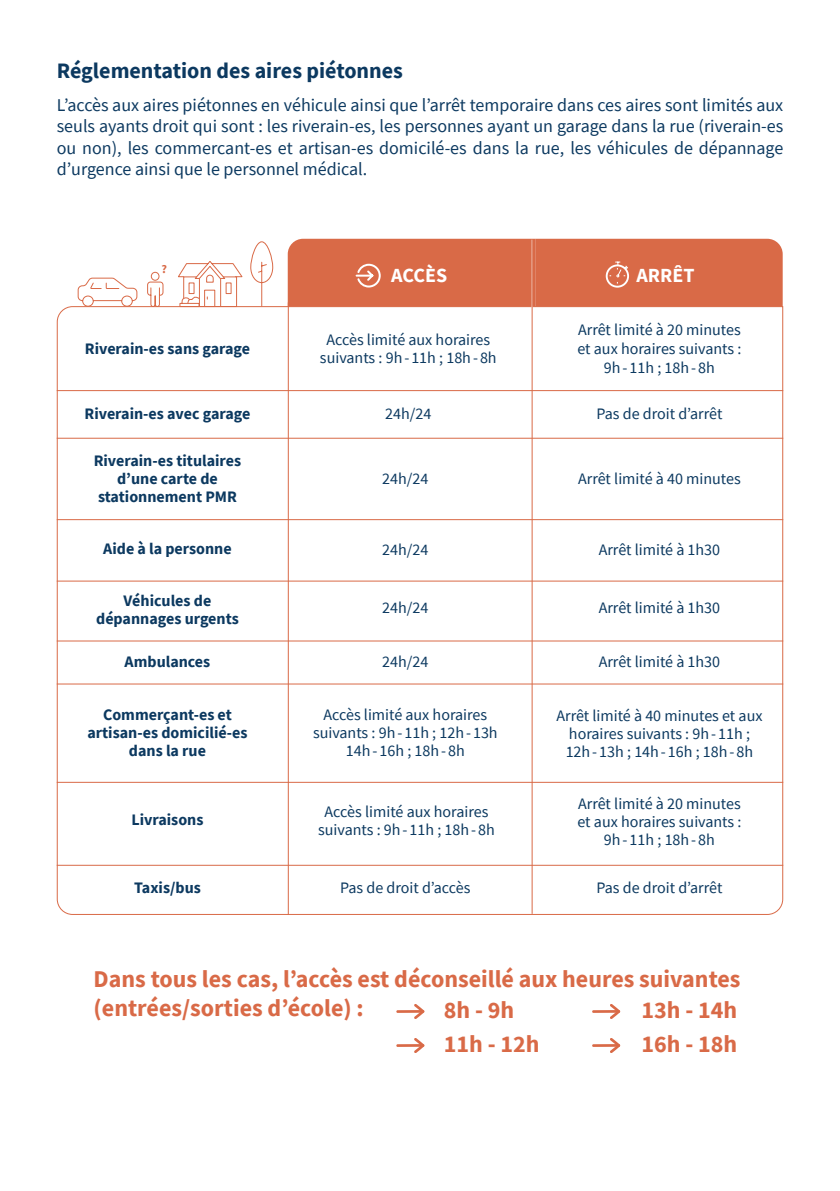
<style>
.page{position:relative;width:840px;height:1191px;background:#fff}
.page>*{position:absolute;margin:0;border:0;box-sizing:border-box;transform-origin:0 0}
.t1{font:700 24px/34px "Source Sans Pro";color:#d96a47}
.t2{font:700 22px "Source Sans Pro";color:#0c3960}
.t3{font:700 20px "Source Sans Pro";color:#fff}
.t4{font:18px/21.6px "Source Sans Pro";color:#0c3960;text-align:justify}
.t5{font:16px/18px "Source Sans Pro";color:#0c3960;text-align:center}
.t6{font:700 16px/18px "Source Sans Pro";color:#0c3960;text-align:center}
.t7{font:700 12px "Source Sans Pro";color:#d96a47}
</style>
<div class="page">
<svg style="left:56px;top:306px;width:727px;height:609px"></svg>
<hr style="left:57px;top:390px;width:725px;height:1px;background:#d96a47">
<hr style="left:57px;top:438px;width:725px;height:1px;background:#d96a47">
<hr style="left:57px;top:519px;width:725px;height:1px;background:#d96a47">
<hr style="left:57px;top:580px;width:725px;height:1px;background:#d96a47">
<hr style="left:57px;top:640px;width:725px;height:1px;background:#d96a47">
<hr style="left:57px;top:683px;width:725px;height:1px;background:#d96a47">
<hr style="left:57px;top:782px;width:725px;height:1px;background:#d96a47">
<hr style="left:57px;top:864px;width:725px;height:1px;background:#d96a47">
<hr style="left:531px;top:307px;width:1px;height:607px;background:#d96a47">
<hr style="left:287px;top:302px;width:1px;height:613px;background:#d96a47">
<svg style="left:77px;top:277px;width:61px;height:30px"></svg>
<svg style="left:146px;top:271px;width:18px;height:36px"></svg>
<svg style="left:176px;top:241px;width:97px;height:66px"></svg>
<hr style="left:395px;top:1010px;width:28px;height:3px;background:#d96a47;border-radius:2px">
<svg style="left:414px;top:1004px;width:10px;height:15px"></svg>
<hr style="left:591px;top:1010px;width:28px;height:3px;background:#d96a47;border-radius:2px">
<svg style="left:609px;top:1004px;width:11px;height:15px"></svg>
<hr style="left:395px;top:1044px;width:28px;height:3px;background:#d96a47;border-radius:2px">
<svg style="left:414px;top:1038px;width:10px;height:15px"></svg>
<hr style="left:591px;top:1044px;width:28px;height:3px;background:#d96a47;border-radius:2px">
<svg style="left:609px;top:1038px;width:11px;height:15px"></svg>
<div style="left:287px;top:239px;width:495px;height:68px;background:#d96a47"></div>
<h2 class="t2" style="left:57px;top:55px;width:347px">Réglementation des aires piétonnes</h2>
<p class="t4" style="left:57px;top:94px;width:727px">L’accès aux aires piétonnes en véhicule ainsi que l’arrêt temporaire dans ces aires sont limités aux seuls ayants droit qui sont : les riverain-es, les personnes ayant un garage dans la rue (riverain‑es ou non), les commercant-es et artisan-es domicilé-es dans la rue, les véhicules de dépannage d’urgence ainsi que le personnel médical.</p>
<p class="t7" style="left:161px;top:261px;width:7px">?</p>
<p class="t3" style="left:391px;top:261px;width:57px">ACCÈS</p>
<p class="t3" style="left:636px;top:261px;width:60px">ARRÊT</p>
<p class="t6" style="left:85px;top:340px;width:167px">Riverain-es sans garage</p>
<p class="t5" style="left:320px;top:330px;width:178px">Accès limité aux horaires suivants : 9h- 11h ; 18h- 8h</p>
<p class="t5" style="left:577px;top:320px;width:165px;line-height:19.2px">Arrêt limité à 20 minutes et aux horaires suivants :<br>9h- 11h ; 18h- 8h</p>
<p class="t6" style="left:84px;top:404px;width:167px">Riverain-es avec garage</p>
<p class="t6" style="left:94px;top:451px;width:149px">Riverain-es titulaires d’une carte de stationnement PMR</p>
<p class="t5" style="left:385px;top:404px;width:48px">24h/24</p>
<p class="t5" style="left:382px;top:470px;width:48px">24h/24</p>
<p class="t5" style="left:596px;top:404px;width:127px">Pas de droit d’arrêt</p>
<p class="t5" style="left:578px;top:470px;width:164px">Arrêt limité à 40 minutes</p>
<p class="t6" style="left:103px;top:539px;width:130px">Aide à la personne</p>
<p class="t6" style="left:96px;top:591px;width:144px">Véhicules de dépannages urgents</p>
<p class="t6" style="left:124px;top:652px;width:87px">Ambulances</p>
<p class="t6" style="left:87px;top:705px;width:162px">Commerçant-es et artisan-es domicilié-es dans la rue</p>
<p class="t6" style="left:131px;top:810px;width:74px">Livraisons</p>
<p class="t6" style="left:134px;top:878px;width:68px">Taxis/bus</p>
<p class="t5" style="left:382px;top:541px;width:48px">24h/24</p>
<p class="t5" style="left:382px;top:599px;width:48px">24h/24</p>
<p class="t5" style="left:382px;top:652px;width:48px">24h/24</p>
<p class="t5" style="left:313px;top:706px;width:186px">Accès limité aux horaires suivants : 9h- 11h ; 12h- 13h<br>14h- 16h ; 18h- 8h</p>
<p class="t5" style="left:318px;top:802px;width:178px">Accès limité aux horaires suivants : 9h- 11h ; 18h- 8h</p>
<p class="t5" style="left:340px;top:878px;width:132px">Pas de droit d’accès</p>
<p class="t5" style="left:598px;top:541px;width:123px">Arrêt limité à 1h30</p>
<p class="t5" style="left:598px;top:599px;width:123px">Arrêt limité à 1h30</p>
<p class="t5" style="left:598px;top:652px;width:123px">Arrêt limité à 1h30</p>
<p class="t5" style="left:556px;top:706px;width:207px">Arrêt limité à 40 minutes et aux horaires suivants : 9h- 11h ;<br>12h- 13h ; 14h- 16h ; 18h- 8h</p>
<p class="t5" style="left:577px;top:795px;width:165px">Arrêt limité à 20 minutes et aux horaires suivants :<br>9h- 11h ; 18h- 8h</p>
<p class="t5" style="left:596px;top:878px;width:127px">Pas de droit d’arrêt</p>
<h1 class="t1" style="left:94px;top:964px;width:648px;line-height:28.8px">Dans tous les cas, l’accès est déconseillé aux heures suivantes (entrées/sorties d’école) :</h1>
<h1 class="t1" style="left:443px;top:992px;width:97px">8h - 9h<br>11h - 12h</h1>
<h1 class="t1" style="left:641px;top:992px;width:97px">13h - 14h<br>16h - 18h</h1>
</div>
